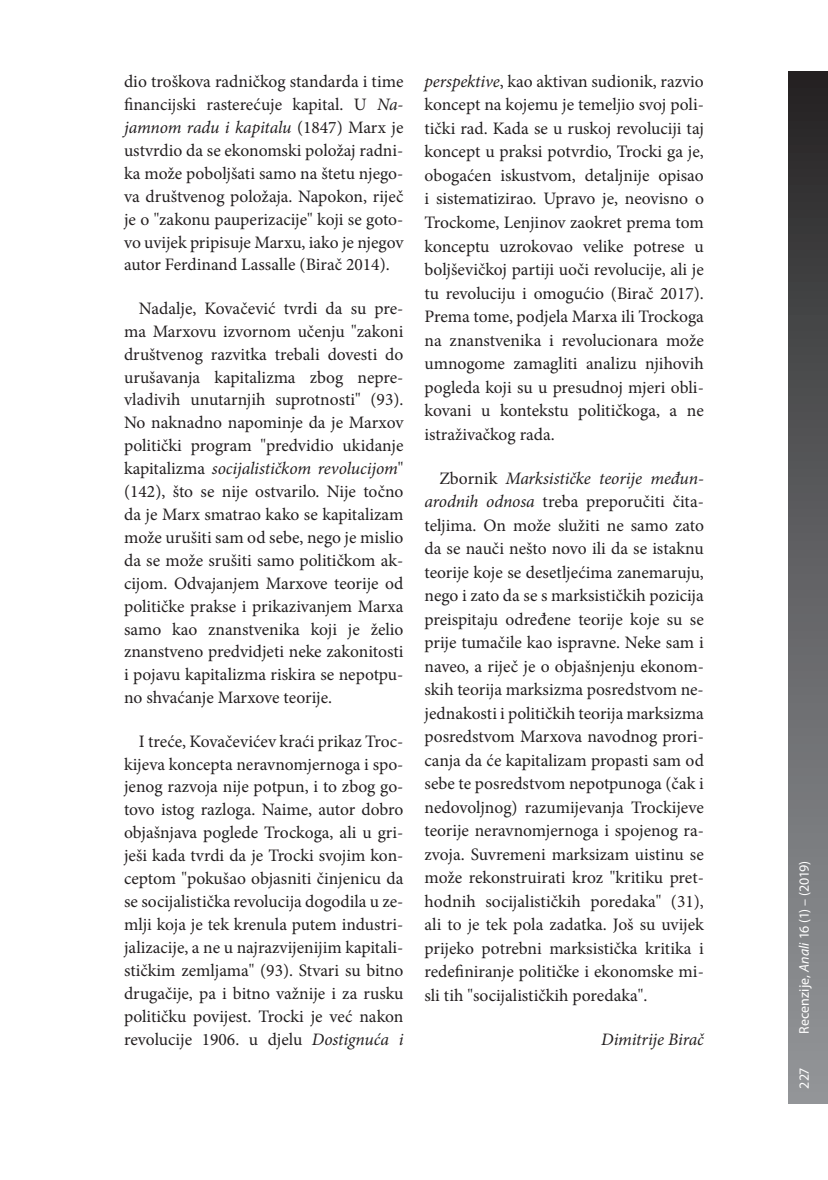
<style>
.page{position:relative;width:828px;height:1180px;background:#fff}
.page>*{position:absolute;margin:0;border:0;box-sizing:border-box;transform-origin:0 0}
.t1{font:17.5px/22.9px "Minion Pro";color:#231f20;text-align:justify}
.t2{font:italic 17.5px "Minion Pro";letter-spacing:-.015em;color:#231f20}
.t3{font:14px "Myriad Pro";color:#fff}
.s1{font-style:italic}
</style>
<div class="page">
<div style="left:788px;top:71px;width:40px;height:1032px;background:linear-gradient(to bottom,#292728,#979a9d)"></div>
<p class="t1" style="left:124px;top:70px;width:281px">dio troškova radničkog standarda i time financijski rasterećuje kapital. U <span class="s1">Na&shy;jamnom radu i kapitalu</span> (1847) Marx je ustvrdio da se ekonomski položaj radni&shy;ka može poboljšati samo na štetu njego&shy;va društvenog položaja. Napokon, riječ je o "zakonu pauperizacije" koji se goto&shy;vo uvijek pripisuje Marxu, iako je njegov autor Ferdinand Lassalle (Birač 2014).</p>
<p class="t1" style="left:124px;top:297px;width:281px;text-indent:15px">Nadalje, Kovačević tvrdi da su pre&shy;ma Marxovu izvornom učenju "zakoni društvenog razvitka trebali dovesti do urušavanja kapitalizma zbog nepre&shy;vladivih unutarnjih suprotnosti" (93).<br>No naknadno napominje da je Marxov politički program "predvidio ukidanje kapitalizma <span class="s1">socijalističkom revolucijom</span>" (142), što se nije ostvarilo. Nije točno da je Marx smatrao kako se kapitalizam može urušiti sam od sebe, nego je mislio da se može srušiti samo političkom ak&shy;cijom. Odvajanjem Marxove teorije od političke prakse i prikazivanjem Marxa samo kao znanstvenika koji je želio znanstveno predvidjeti neke zakonitosti i pojavu kapitalizma riskira se nepotpu&shy;no shvaćanje Marxove teorije.</p>
<p class="t1" style="left:124px;top:730px;width:281px;text-indent:15px">I treće, Kovačevićev kraći prikaz Troc&shy;kijeva koncepta neravnomjernoga i spo&shy;jenog razvoja nije potpun, i to zbog go&shy;tovo istog razloga. Naime, autor dobro objašnjava poglede Trockoga, ali u gri&shy;ješi kada tvrdi da je Trocki svojim kon&shy;ceptom "pokušao objasniti činjenicu da se socijalistička revolucija dogodila u ze&shy;mlji koja je tek krenula putem industri&shy;jalizacije, a ne u najrazvijenijim kapitali&shy;stičkim zemljama" (93). Stvari su bitno drugačije, pa i bitno važnije i za rusku političku povijest. Trocki je već nakon revolucije 1906. u djelu <span class="s1">Dostignuća i</span></p>
<p class="t1" style="left:424px;top:70px;width:281px;line-height:23.4px"><span class="s1">perspektive</span>, kao aktivan sudionik, razvio koncept na kojemu je temeljio svoj poli&shy;tički rad. Kada se u ruskoj revoluciji taj koncept u praksi potvrdio, Trocki ga je, obogaćen iskustvom, detaljnije opisao i sistematizirao. Upravo je, neovisno o Trockome, Lenjinov zaokret prema tom konceptu uzrokovao velike potrese u boljševičkoj partiji uoči revolucije, ali je tu revoluciju i omogućio (Birač 2017).<br>Prema tome, podjela Marxa ili Trockoga na znanstvenika i revolucionara može umnogome zamagliti analizu njihovih pogleda koji su u presudnoj mjeri obli&shy;kovani u kontekstu političkoga, a ne istraživačkog rada.</p>
<p class="t1" style="left:424px;top:466px;width:281px;line-height:23.4px;text-indent:15px">Zbornik <span class="s1">Marksističke teorije međun&shy;arodnih odnosa</span> treba preporučiti čita&shy;teljima. On može služiti ne samo zato da se nauči nešto novo ili da se istaknu teorije koje se desetljećima zanemaruju, nego i zato da se s marksističkih pozicija preispitaju određene teorije koje su se prije tumačile kao ispravne. Neke sam i naveo, a riječ je o objašnjenju ekonom&shy;skih teorija marksizma posredstvom ne&shy;jednakosti i političkih teorija marksizma posredstvom Marxova navodnog prori&shy;canja da će kapitalizam propasti sam od sebe te posredstvom nepotpunoga (čak i nedovoljnog) razumijevanja Trockijeve teorije neravnomjernoga i spojenog ra&shy;zvoja. Suvremeni marksizam uistinu se može rekonstruirati kroz "kritiku pret&shy;hodnih socijalističkih poredaka" (31), ali to je tek pola zadatka. Još su uvijek prijeko potrebni marksistička kritika i redefiniranje političke i ekonomske mi&shy;sli tih "socijalističkih poredaka".</p>
<p class="t2" style="left:601px;top:1027px;width:104px">Dimitrije Birač</p>
<p class="t3" style="left:795px;top:1034px;width:175px;rotate:-90deg">Recenzije, <span class="s1">Anali</span> 16 (1) – (2019)</p>
<p class="t3" style="left:795px;top:1088px;width:23px;rotate:-90deg">227</p>
</div>
